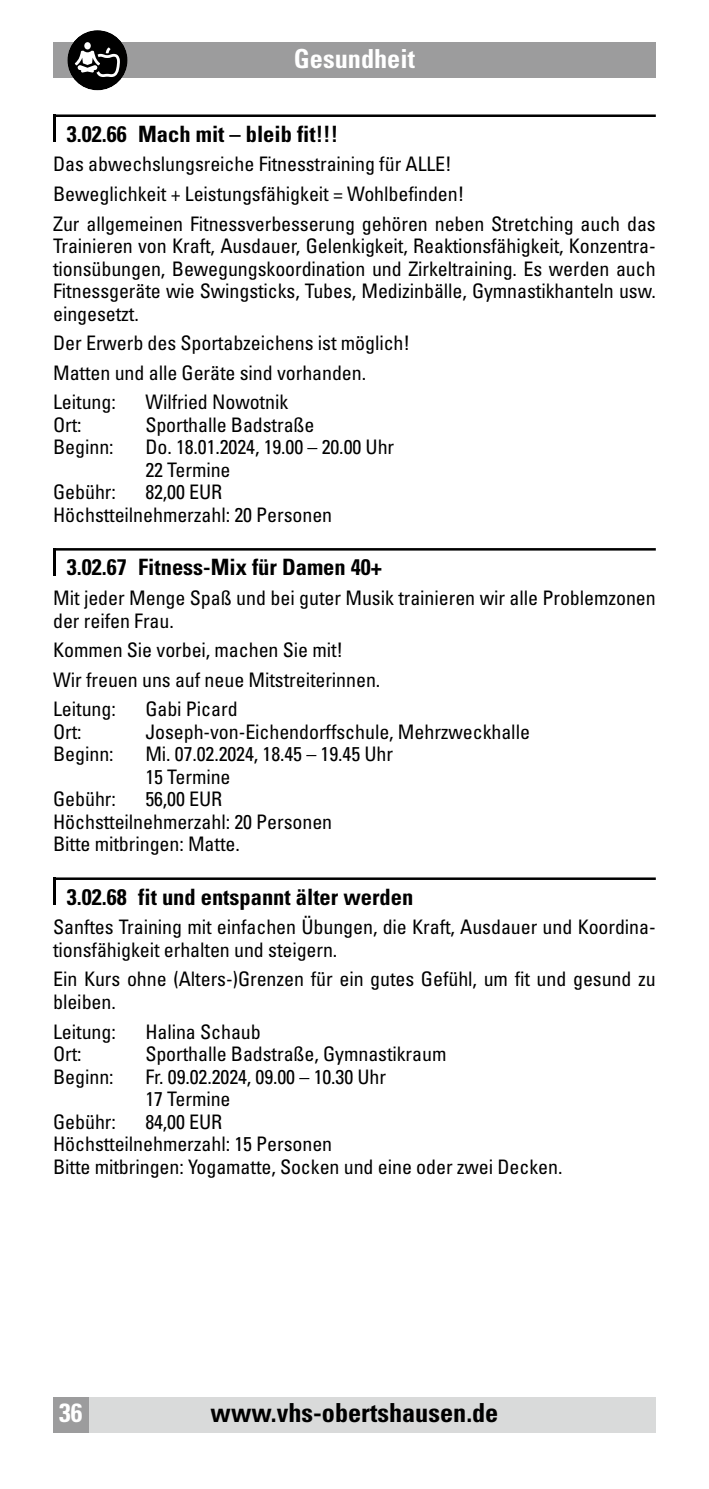
<style>
.page{position:relative;width:709px;height:1489px;background:#fff}
.page>*{position:absolute;margin:0;border:0;box-sizing:border-box;transform-origin:0 0}
.t1{font:700 condensed 26.25px "Univers LT Std";color:#000}
.t2{font:700 condensed 26.25px "Univers LT Std";color:#fff}
.t3{font:700 condensed 22.5px "Univers LT Std";color:#000}
.t4{font:condensed 20px/22.5px "Univers LT Std";letter-spacing:-.005em;color:#000}
</style>
<div class="page">
<div style="left:53px;top:1396px;width:603px;height:35px;background:#d9dada"></div>
<div style="left:53px;top:1396px;width:36px;height:35px;background:#9c9c9d"></div>
<hr style="left:53px;top:114px;width:603px;height:3px;background:#000">
<hr style="left:53px;top:548px;width:603px;height:2px;background:#000">
<hr style="left:53px;top:877px;width:603px;height:2px;background:#000">
<hr style="left:53px;top:114px;width:3px;height:28px;background:#000">
<hr style="left:53px;top:548px;width:3px;height:27px;background:#000">
<hr style="left:53px;top:877px;width:3px;height:27px;background:#000">
<div style="left:53px;top:43px;width:603px;height:35px;background:#9c9c9d"></div>
<div style="left:67px;top:30px;width:61px;height:60px;background:#000;border-radius:50%"></div>
<div style="left:84px;top:42px;width:7px;height:7px;background:#fff;border-radius:50%"></div>
<svg style="left:75px;top:48px;width:45px;height:29px"></svg>
<h1 class="t2" style="left:294px;top:43px;width:123px">Gesundheit</h1>
<p class="t3" style="left:67px;top:120px;width:273px">3.02.66 Mach mit – bleib fit!!!</p>
<p class="t4" style="left:53px;top:149px;width:604px;line-height:29.5px">Das abwechslungsreiche Fitnesstraining für ALLE!<br>Beweglichkeit + Leistungsfähigkeit = Wohlbefinden!<br>Zur allgemeinen Fitnessverbesserung gehören neben Stretching auch das</p>
<p class="t4" style="left:53px;top:234px;width:604px;text-align:justify">Trainieren von Kraft, Ausdauer, Gelenkigkeit, Reaktionsfähigkeit, Konzentra&shy;tionsübungen, Bewegungskoordination und Zirkeltraining. Es werden auch Fitnessgeräte wie Swingsticks, Tubes, Medizinbälle, Gymnastikhanteln usw. eingesetzt.</p>
<p class="t4" style="left:53px;top:328px;width:358px;line-height:29.5px">Der Erwerb des Sportabzeichens ist möglich!<br>Matten und alle Geräte sind vorhanden.<br>Leitung:</p>
<p class="t4" style="left:145px;top:391px;width:144px">Wilfried Nowotnik</p>
<p class="t4" style="left:53px;top:413px;width:30px">Ort:</p>
<p class="t4" style="left:145px;top:413px;width:171px">Sporthalle Badstraße</p>
<p class="t4" style="left:53px;top:436px;width:62px">Beginn:</p>
<p class="t4" style="left:145px;top:436px;width:250px">Do. 18.01.2024, 19.00 – 20.00 Uhr<br>22 Termine</p>
<p class="t4" style="left:53px;top:481px;width:64px">Gebühr:</p>
<p class="t4" style="left:53px;top:481px;width:280px;text-indent:92px">82,00 EUR<br>Höchstteilnehmerzahl: 20 Personen</p>
<p class="t3" style="left:67px;top:553px;width:316px">3.02.67 Fitness-Mix für Damen 40+</p>
<p class="t4" style="left:53px;top:586px;width:604px">Mit jeder Menge Spaß und bei guter Musik trainieren wir alle Problemzonen der reifen Frau.</p>
<p class="t4" style="left:53px;top:635px;width:329px;line-height:29.5px">Kommen Sie vorbei, machen Sie mit!<br>Wir freuen uns auf neue Mitstreiterinnen.<br>Leitung:</p>
<p class="t4" style="left:145px;top:697px;width:94px">Gabi Picard</p>
<p class="t4" style="left:53px;top:720px;width:30px">Ort:</p>
<p class="t4" style="left:145px;top:720px;width:386px">Joseph-von-Eichendorffschule, Mehrzweckhalle</p>
<p class="t4" style="left:53px;top:742px;width:62px">Beginn:</p>
<p class="t4" style="left:145px;top:742px;width:249px">Mi. 07.02.2024, 18.45 – 19.45 Uhr<br>15 Termine</p>
<p class="t4" style="left:53px;top:787px;width:64px">Gebühr:</p>
<p class="t4" style="left:53px;top:787px;width:280px;text-indent:92px">56,00 EUR<br>Höchstteilnehmerzahl: 20 Personen<br>Bitte mitbringen: Matte.</p>
<p class="t3" style="left:67px;top:882px;width:348px">3.02.68 fit und entspannt älter werden</p>
<p class="t4" style="left:53px;top:915px;width:602px">Sanftes Training mit einfachen Übungen, die Kraft, Ausdauer und Koordina&shy;tionsfähigkeit erhalten und steigern.</p>
<p class="t4" style="left:53px;top:967px;width:604px">Ein Kurs ohne (Alters-)Grenzen für ein gutes Gefühl, um fit und gesund zu bleiben.</p>
<p class="t4" style="left:53px;top:1019px;width:64px">Leitung:</p>
<p class="t4" style="left:145px;top:1019px;width:117px">Halina Schaub</p>
<p class="t4" style="left:53px;top:1042px;width:30px">Ort:</p>
<p class="t4" style="left:145px;top:1042px;width:302px">Sporthalle Badstraße, Gymnastikraum</p>
<p class="t4" style="left:53px;top:1064px;width:62px">Beginn:</p>
<p class="t4" style="left:145px;top:1064px;width:242px">Fr. 09.02.2024, 09.00 – 10.30 Uhr<br>17 Termine</p>
<p class="t4" style="left:53px;top:1109px;width:64px">Gebühr:</p>
<p class="t4" style="left:53px;top:1109px;width:511px;text-indent:92px">84,00 EUR<br>Höchstteilnehmerzahl: 15 Personen<br>Bitte mitbringen: Yogamatte, Socken und eine oder zwei Decken.</p>
<h1 class="t2" style="left:59px;top:1396px;width:25px">36</h1>
<h1 class="t1" style="left:210px;top:1396px;width:289px">www.vhs-obertshausen.de</h1>
</div>
